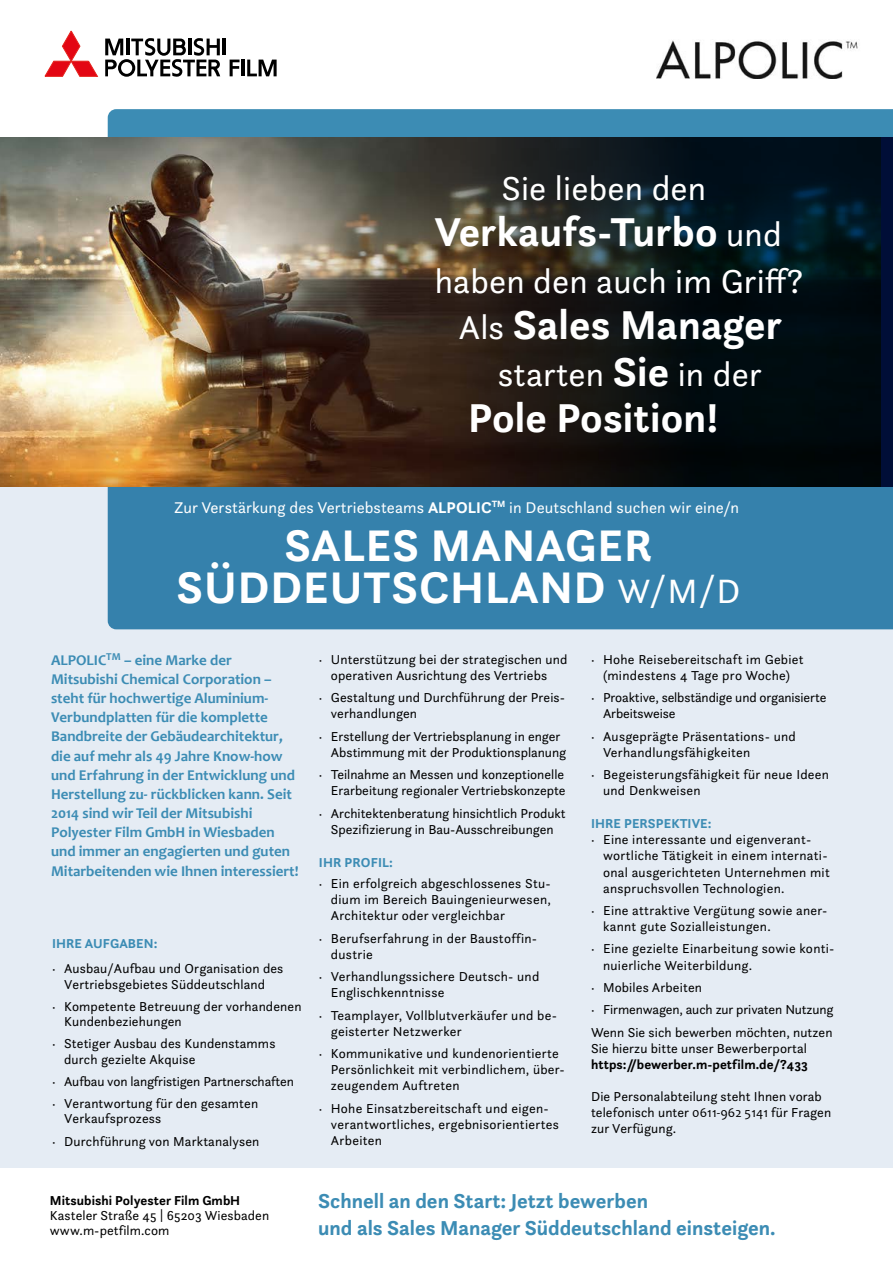
<style>
.page{position:relative;width:893px;height:1263px;background:#fff}
.page>*{position:absolute;margin:0;border:0;box-sizing:border-box;transform-origin:0 0}
.t1{font:700 46.05px/42px "Questa Sans";letter-spacing:.02em;color:#fff;text-align:center}
.t2{font:700 42px "Questa Sans";letter-spacing:.005em;color:#fff}
.t3{font:34.5px "Questa Sans";letter-spacing:.005em;color:#fff}
.t4{font:700 21px/27px "Questa Sans";color:#3c8cb4}
.t5{font:16.2px "Questa Sans";letter-spacing:.005em;color:#fff}
.t6{font:700 15px/19.2px "Candara";color:#3c8cb4}
.t7{font:13.5px/16px "Questa Sans";letter-spacing:.01em;color:#000}
.t8{font:13.5px/22.4px "Questa Sans";letter-spacing:-.01em;color:#000}
.t9{font:700 13.5px "Questa Sans";letter-spacing:.005em;color:#000}
.t10{font:700 13.5px "Questa Sans";letter-spacing:.005em;color:#3c8cb4}
.s1{font-weight:400;font-size:34.5px}
.s2{font-weight:700;font-size:42px}
.s3{font-weight:700}
.s4{font-weight:400;font-size:35.25px}
.s5{font-family:"Candara"}
</style>
<div class="page">
<div style="left:0;top:357px;width:893px;height:810px;background:#e5ecf4"></div>
<svg style="left:108px;top:109px;width:785px;height:520px;background:#3682ac"></svg>
<img style="left:0;top:138px;width:429px;height:349px">
<svg style="left:429px;top:138px;width:464px;height:349px;background:#131819"></svg>
<img style="left:657px;top:40px;width:201px;height:39px">
<svg style="left:44px;top:31px;width:55px;height:46px"></svg>
<hr style="left:223px;top:39px;width:3px;height:16px;background:#000">
<hr style="left:242px;top:60px;width:3px;height:16px;background:#000">
<svg style="left:247px;top:60px;width:30px;height:16px"></svg>
<svg style="left:105px;top:38px;width:115px;height:39px"></svg>
<svg style="left:230px;top:60px;width:10px;height:16px"></svg>
<h3 class="t3" style="left:501px;top:166px;width:206px">Sie lieben den</h3>
<h2 class="t2" style="left:435px;top:205px;width:349px">Verkaufs-Turbo <span class="s1">und</span></h2>
<h3 class="t3" style="left:435px;top:259px;width:370px">haben den auch im Griff?</h3>
<h2 class="t2" style="left:459px;top:298px;width:325px"><span class="s1">Als</span> Sales Manager</h2>
<h3 class="t3" style="left:498px;top:352px;width:266px">starten <span class="s2">Sie</span> in der</h3>
<h2 class="t2" style="left:468px;top:391px;width:252px">Pole Position!</h2>
<p class="t5" style="left:174px;top:497px;width:566px">Zur Verstärkung des Vertriebsteams <span class="s3">ALPOLIC</span><sup>TM</sup> in Deutschland suchen wir eine/n</p>
<h1 class="t1" style="left:176px;top:524px;width:566px">SALES MANAGER<br>SÜDDEUTSCHLAND <span class="s4">W/M/D</span></h1>
<p class="t6" style="left:51px;top:650px;width:249px">ALPOLIC<sup>TM</sup> – eine Marke der Mitsubishi Chemical Corporation – steht für hochwertige Aluminium-Verbundplatten für die komplette Bandbreite der Gebäudearchitektur, die auf mehr als 49 Jahre Know-how und Erfahrung in der Entwicklung und Herstellung zu- rückblicken kann. Seit 2014 sind wir Teil der Mitsubishi Polyester Film GmbH in Wiesbaden und immer an engagierten und guten Mitarbeitenden wie Ihnen interessiert!</p>
<p class="t10" style="left:52px;top:935px;width:107px">IHRE AUFGABEN:</p>
<p class="t7" style="left:52px;top:961px;width:233px;line-height:15.1px;text-align:center">· Ausbau/Aufbau und Organisation des<br>Vertriebsgebietes Süddeutschland</p>
<p class="t7" style="left:64px;top:998px;width:239px;line-height:15.1px;text-indent:-12px">· Kompetente Betreuung der vorhandenen<br>Kundenbeziehungen</p>
<p class="t7" style="left:64px;top:1036px;width:213px;line-height:15.1px;text-indent:-12px">· Stetiger Ausbau des Kundenstamms durch gezielte Akquise</p>
<p class="t8" style="left:52px;top:1070px;width:243px">· Aufbau von langfristigen Partnerschaften · Verantwortung für den gesamten</p>
<p class="t7" style="left:52px;top:1107px;width:209px;line-height:22.4px;text-indent:12px">Verkaufsprozess<br>· Durchführung von Marktanalysen</p>
<p class="t9" style="left:50px;top:1192px;width:192px">Mitsubishi Polyester Film GmbH</p>
<p class="t7" style="left:50px;top:1208px;width:221px;line-height:15px">Kasteler Straße 45 | 65203 Wiesbaden www.m-petfilm.com</p>
<p class="t7" style="left:331px;top:651px;width:238px;text-indent:-12px">· Unterstützung bei der strategischen und operativen Ausrichtung des Vertriebs</p>
<p class="t7" style="left:331px;top:689px;width:236px;text-indent:-12px">· Gestaltung und Durchführung der Preis&shy;verhandlungen</p>
<p class="t7" style="left:331px;top:728px;width:237px;text-indent:-12px">· Erstellung der Vertriebsplanung in enger<br>Abstimmung mit der Produktionsplanung</p>
<p class="t7" style="left:319px;top:766px;width:248px;text-align:right">· Teilnahme an Messen und konzeptionelle<br>Erarbeitung regionaler Vertriebskonzepte</p>
<p class="t7" style="left:319px;top:805px;width:248px;text-align:center">· Architektenberatung hinsichtlich Produkt<br>Spezifizierung in Bau-Ausschreibungen</p>
<p class="t10" style="left:319px;top:854px;width:76px">IHR PROFIL:</p>
<p class="t7" style="left:331px;top:875px;width:221px;text-align:justify;text-indent:-12px">· Ein erfolgreich abgeschlossenes Stu&shy;dium im Bereich Bauingenieurwesen, Architektur oder vergleichbar</p>
<p class="t7" style="left:331px;top:930px;width:208px;text-indent:-12px">· Berufserfahrung in der Baustoffin&shy;dustrie</p>
<p class="t7" style="left:331px;top:968px;width:210px;text-indent:-12px">· Verhandlungssichere Deutsch- und<br>Englischkenntnisse</p>
<p class="t7" style="left:331px;top:1006px;width:228px;text-indent:-12px">· Teamplayer, Vollblutverkäufer und be&shy;geisterter Netzwerker</p>
<p class="t7" style="left:331px;top:1045px;width:235px;text-indent:-12px">· Kommunikative und kundenorientierte<br>Persönlichkeit mit verbindlichem, über&shy;zeugendem Auftreten</p>
<p class="t7" style="left:331px;top:1099px;width:229px;text-indent:-12px">· Hohe Einsatzbereitschaft und eigen&shy;verantwortliches, ergebnisorientiertes<br>Arbeiten</p>
<p class="t7" style="left:591px;top:651px;width:214px;text-align:center">· Hohe Reisebereitschaft im Gebiet (mindestens 4 Tage pro Woche)</p>
<p class="t8" style="left:603px;top:689px;width:225px;line-height:16px;text-indent:-12px">· Proaktive, selbständige und organisierte<br>Arbeitsweise</p>
<p class="t7" style="left:603px;top:728px;width:194px;text-indent:-12px">· Ausgeprägte Präsentations- und<br>Verhandlungsfähigkeiten</p>
<p class="t7" style="left:603px;top:766px;width:227px;text-indent:-12px">· Begeisterungsfähigkeit für neue Ideen und Denkweisen</p>
<p class="t10" style="left:591px;top:815px;width:122px">IHRE PERSPEKTIVE:</p>
<p class="t7" style="left:603px;top:831px;width:228px;text-indent:-12px">· Eine interessante und eigenverant&shy;wortliche Tätigkeit in einem internati&shy;onal ausgerichteten Unternehmen mit anspruchsvollen Technologien.</p>
<p class="t7" style="left:603px;top:902px;width:226px;text-indent:-12px">· Eine attraktive Vergütung sowie aner&shy;kannt gute Sozialleistungen.</p>
<p class="t7" style="left:603px;top:940px;width:233px;text-indent:-12px">· Eine gezielte Einarbeitung sowie konti&shy;nuierliche Weiterbildung.</p>
<p class="t7" style="left:591px;top:976px;width:244px;line-height:22.4px">· Mobiles Arbeiten<br>· Firmenwagen, auch zur privaten Nutzung<br>Wenn Sie sich bewerben möchten, nutzen</p>
<p class="t7" style="left:591px;top:1040px;width:217px">Sie hierzu bitte unser Bewerberportal</p>
<p class="t9" style="left:591px;top:1056px;width:218px">https://bewerber.m-petfilm.de/?433</p>
<p class="t7" style="left:591px;top:1088px;width:242px">Die Personalabteilung steht Ihnen vorab telefonisch unter <span class="s5">0611-962 5141</span> für Fragen zur Verfügung.</p>
<h3 class="t4" style="left:318px;top:1187px;width:459px">Schnell an den Start: Jetzt bewerben<br>und als Sales Manager Süddeutschland einsteigen.</h3>
</div>
